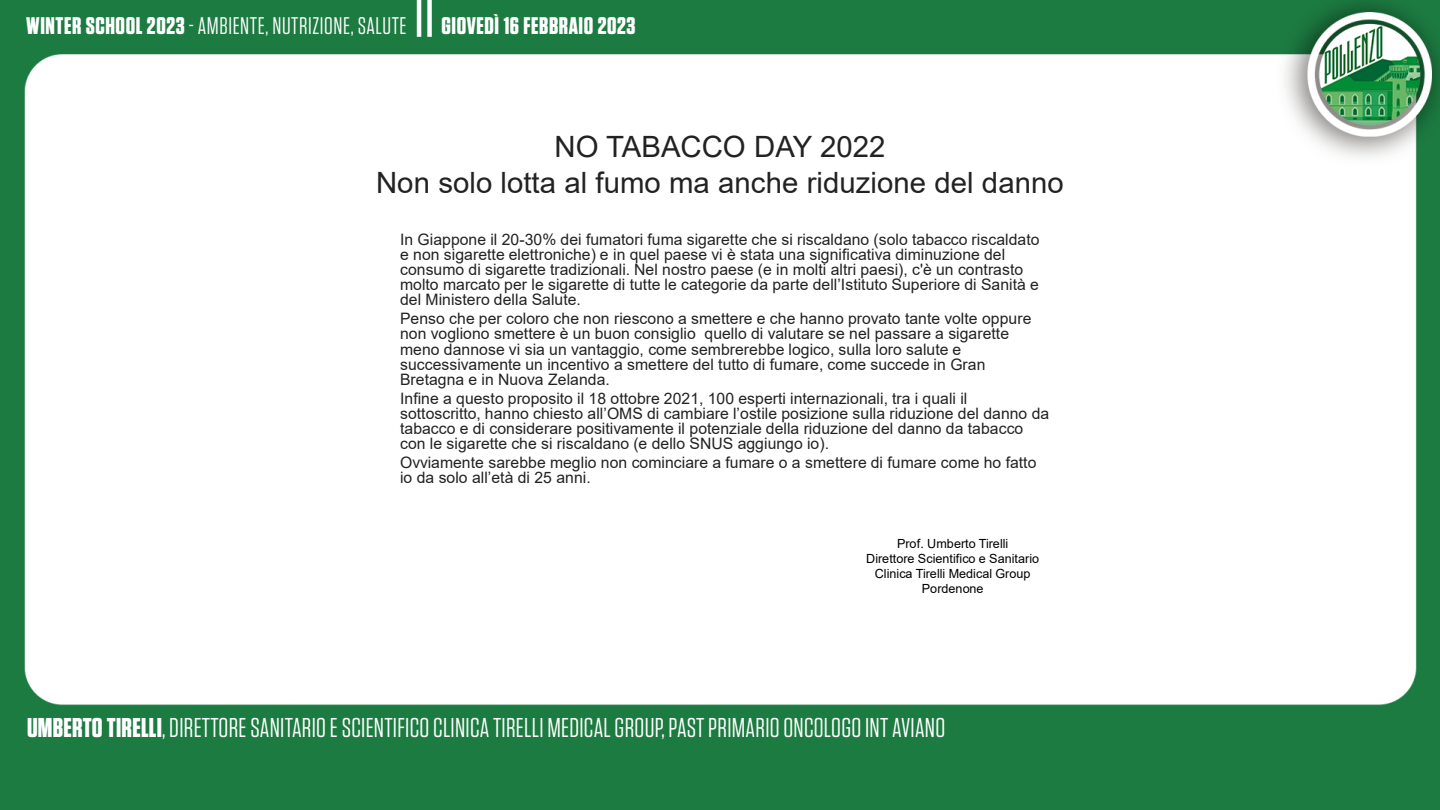
<style>
.page{position:relative;width:1440px;height:810px;background:#fff}
.page>*{position:absolute;margin:0;border:0;box-sizing:border-box;transform-origin:0 0}
.t1{font:29.33px/35.3px "Arial";color:#222;text-align:center}
.t2{font:27.15px "Tungsten";letter-spacing:.01em;color:#fff}
.t3{font:24px "Tungsten";letter-spacing:.025em;color:#fff}
.t4{font:700 24px "Tungsten";letter-spacing:.025em;color:#fff}
.t5{font:15.75px/15.1px "Arial";letter-spacing:.005em;color:#222}
.t6{font:12.6px/15.1px "Arial";color:#000;text-align:center}
.s1{font-weight:700}
</style>
<div class="page">
<img style="left:0;top:0;width:1440px;height:810px">
<hr style="left:417px;top:0;width:4px;height:37px;background:#fff">
<div style="left:427px;top:0;width:5px;height:37px;background:#fff"></div>
<div style="left:342px;top:95px;width:756px;height:567px;background:#fff"></div>
<h3 class="t3" style="left:26px;top:14px;width:382px"><span class="s1">WINTER SCHOOL 2023</span> - AMBIENTE, NUTRIZIONE, SALUTE</h3>
<h3 class="t4" style="left:442px;top:13px;width:195px">GIOVEDÌ 16 FEBBRAIO 2023</h3>
<h1 class="t1" style="left:376px;top:129px;width:689px">NO TABACCO DAY 2022<br>Non solo lotta al fumo ma anche riduzione del danno</h1>
<p class="t5" style="left:400px;top:232px;width:641px">In Giappone il 20-30% dei fumatori fuma sigarette che si riscaldano (solo tabacco riscaldato e non sigarette elettroniche) e in quel paese vi è stata una significativa diminuzione del consumo di sigarette tradizionali. Nel nostro paese (e in molti altri paesi), c'è un contrasto molto marcato per le sigarette di tutte le categorie da parte dell’Istituto Superiore di Sanità e del Ministero della Salute.</p>
<p class="t5" style="left:400px;top:311px;width:633px">Penso che per coloro che non riescono a smettere e che hanno provato tante volte oppure non vogliono smettere è un buon consiglio quello di valutare se nel passare a sigarette meno dannose vi sia un vantaggio, come sembrerebbe logico, sulla loro salute e successivamente un incentivo a smettere del tutto di fumare, come succede in Gran Bretagna e in Nuova Zelanda.</p>
<p class="t5" style="left:400px;top:391px;width:651px">Infine a questo proposito il 18 ottobre 2021, 100 esperti internazionali, tra i quali il sottoscritto, hanno chiesto all’OMS di cambiare l’ostile posizione sulla riduzione del danno da tabacco e di considerare positivamente il potenziale della riduzione del danno da tabacco con le sigarette che si riscaldano (e dello SNUS aggiungo io).</p>
<p class="t5" style="left:400px;top:455px;width:638px">Ovviamente sarebbe meglio non cominciare a fumare o a smettere di fumare come ho fatto io da solo all’età di 25 anni.</p>
<p class="t6" style="left:866px;top:536px;width:174px">Prof. Umberto Tirelli<br>Direttore Scientifico e Sanitario<br>Clinica Tirelli Medical Group<br>Pordenone</p>
<h2 class="t2" style="left:27px;top:713px;width:920px"><span class="s1">UMBERTO TIRELLI</span>, DIRETTORE SANITARIO E SCIENTIFICO CLINICA TIRELLI MEDICAL GROUP, PAST PRIMARIO ONCOLOGO INT AVIANO</h2>
</div>
